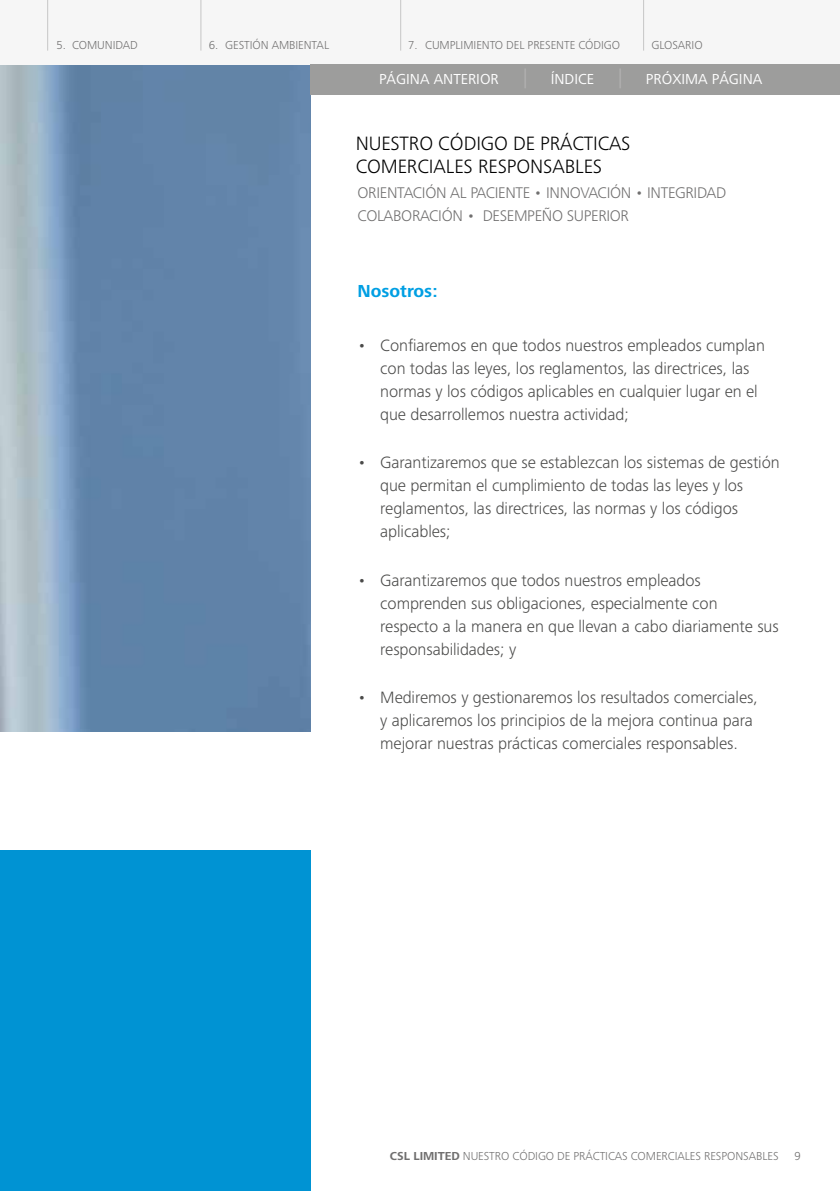
<style>
.page{position:relative;width:840px;height:1191px;background:#fff}
.page>*{position:absolute;margin:0;border:0;box-sizing:border-box;transform-origin:0 0}
.t1{font:300 20px/23px "Frutiger Next LTW1 G";letter-spacing:-.005em;color:#000}
.t2{font:700 18px "Frutiger Next LTW1 G";color:#009fe3}
.t3{font:300 17px/23px "Frutiger Next LTW1 G";letter-spacing:-.005em;color:#4a4a49}
.t4{font:300 16px/23px "Frutiger Next LTW1 G";letter-spacing:-.02em;color:#706f6f}
.t5{font:15px "Frutiger Next LTW1 G";color:#fff}
.t6{font:300 12px "Frutiger Next LTW1 G";letter-spacing:-.005em;color:#706f6f}
.s1{font-weight:300;font-size:20px;color:#b3b2b2}
.s2{font-weight:700}
</style>
<div class="page">
<img style="left:0;top:65px;width:310px;height:666px">
<div style="left:0;top:0;width:839px;height:64px;background:#f6f6f6"></div>
<hr style="left:47px;top:0;width:1px;height:51px;background:#c6c6c6">
<hr style="left:200px;top:0;width:1px;height:51px;background:#c6c6c6">
<hr style="left:400px;top:0;width:1px;height:51px;background:#c6c6c6">
<hr style="left:643px;top:0;width:1px;height:51px;background:#c6c6c6">
<div style="left:310px;top:64px;width:529px;height:30px;background:#9d9d9c"></div>
<div style="left:0;top:850px;width:310px;height:341px;background:#0093d3"></div>
<p class="t6" style="left:56px;top:39px;width:83px">5. COMUNIDAD</p>
<p class="t6" style="left:209px;top:39px;width:122px">6. GESTIÓN AMBIENTAL</p>
<p class="t6" style="left:408px;top:39px;width:213px">7. CUMPLIMIENTO DEL PRESENTE CÓDIGO</p>
<p class="t6" style="left:651px;top:39px;width:52px">GLOSARIO</p>
<p class="t5" style="left:379px;top:70px;width:150px">PÁGINA ANTERIOR <span class="s1">|</span></p>
<p class="t5" style="left:550px;top:70px;width:73px">ÍNDICE <span class="s1">|</span></p>
<p class="t5" style="left:645px;top:70px;width:118px">PRÓXIMA PÁGINA</p>
<p class="t1" style="left:355px;top:131px;width:276px">NUESTRO CÓDIGO DE PRÁCTICAS<br>COMERCIALES RESPONSABLES</p>
<p class="t4" style="left:357px;top:181px;width:370px">ORIENTACIÓN AL PACIENTE • INNOVACIÓN • INTEGRIDAD<br>COLABORACIÓN • DESEMPEÑO SUPERIOR</p>
<p class="t2" style="left:357px;top:280px;width:81px">Nosotros:</p>
<p class="t3" style="left:380px;top:333px;width:386px;text-indent:-23px">• Confiaremos en que todos nuestros empleados cumplan con todas las leyes, los reglamentos, las directrices, las normas y los códigos aplicables en cualquier lugar en el que desarrollemos nuestra actividad;</p>
<p class="t3" style="left:380px;top:451px;width:401px;text-indent:-23px">• Garantizaremos que se establezcan los sistemas de gestión que permitan el cumplimiento de todas las leyes y los reglamentos, las directrices, las normas y los códigos aplicables;</p>
<p class="t3" style="left:380px;top:569px;width:400px;text-indent:-23px">• Garantizaremos que todos nuestros empleados comprenden sus obligaciones, especialmente con respecto a la manera en que llevan a cabo diariamente sus responsabilidades; y</p>
<p class="t3" style="left:380px;top:686px;width:379px;text-indent:-23px">• Mediremos y gestionaremos los resultados comerciales, y aplicaremos los principios de la mejora continua para mejorar nuestras prácticas comerciales responsables.</p>
<p class="t6" style="left:389px;top:1149px;width:390px"><span class="s2">CSL LIMITED</span> NUESTRO CÓDIGO DE PRÁCTICAS COMERCIALES RESPONSABLES</p>
<p class="t6" style="left:794px;top:1149px;width:8px">9</p>
</div>
